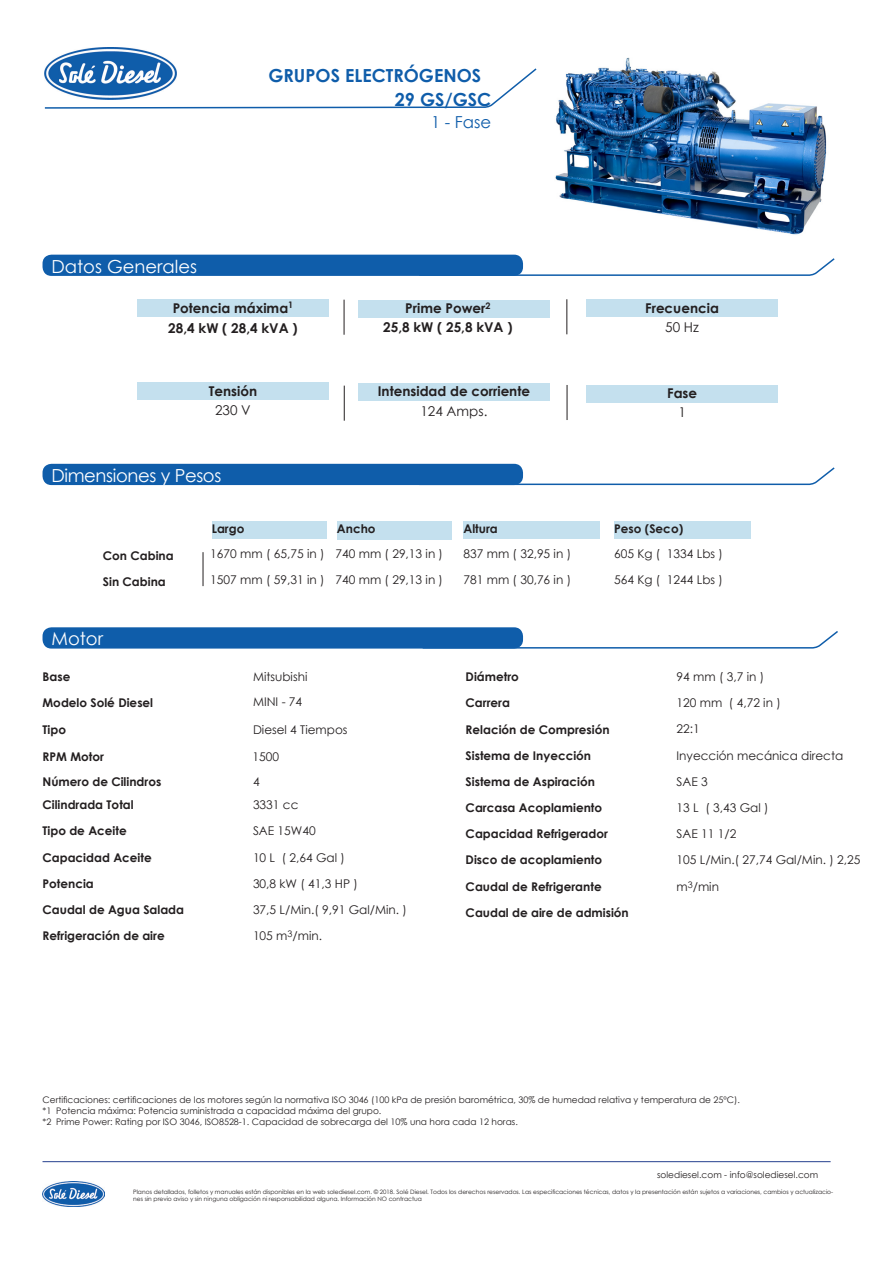
<style>
.page{position:relative;width:893px;height:1263px;background:#fff}
.page>*{position:absolute;margin:0;border:0;box-sizing:border-box;transform-origin:0 0}
.t1{font:700 18px/23.5px "Century Gothic";color:#0f5daa}
.t2{font:18px "Century Gothic";color:#fff}
.t3{font:18px "Century Gothic";letter-spacing:-.02em;color:#fff}
.t4{font:16.5px "Century Gothic";color:#0f5daa}
.t5{font:700 13.5px/19.2px "Century Gothic";color:#231f20;text-align:center}
.t6{font:13.5px "Century Gothic";color:#231f20}
.t7{font:700 12px "Century Gothic";color:#231f20}
.t8{font:12px/26.1px "Century Gothic";color:#231f20}
.t9{font:9px "Century Gothic";color:#231f20}
.t10{font:6px/7.2px "Century Gothic";color:#231f20}
.s1{font-weight:400}
</style>
<div class="page">
<div style="left:359px;top:301px;width:191px;height:17px;background:#c4e0ee"></div>
<img style="left:555px;top:57px;width:272px;height:178px">
<img style="left:46px;top:47px;width:129px;height:20px">
<div style="left:43px;top:255px;width:480px;height:21px;background:#0f5daa;border-radius:9px"></div>
<div style="left:43px;top:464px;width:480px;height:21px;background:#0f5daa;border-radius:9px"></div>
<div style="left:43px;top:627px;width:480px;height:22px;background:#0f5daa;border-radius:9px"></div>
<div style="left:137px;top:300px;width:192px;height:17px;background:#c4e0ee"></div>
<div style="left:137px;top:383px;width:192px;height:17px;background:#c4e0ee"></div>
<div style="left:212px;top:521px;width:115px;height:17px;background:#c4e0ee"></div>
<div style="left:337px;top:521px;width:115px;height:18px;background:#c4e0ee"></div>
<div style="left:463px;top:521px;width:137px;height:17px;background:#c4e0ee"></div>
<div style="left:614px;top:521px;width:136px;height:17px;background:#c4e0ee"></div>
<div style="left:358px;top:383px;width:192px;height:17px;background:#c4e0ee"></div>
<div style="left:587px;top:385px;width:191px;height:17px;background:#c4e0ee"></div>
<div style="left:586px;top:300px;width:192px;height:17px;background:#c4e0ee"></div>
<hr style="left:203px;top:552px;width:1px;height:34px;background:#231f20">
<img style="left:43px;top:1181px;width:62px;height:25px">
<hr style="left:43px;top:1161px;width:788px;height:1px;background:#253f8e">
<hr style="left:344px;top:300px;width:1px;height:35px;background:#231f20">
<hr style="left:344px;top:386px;width:1px;height:35px;background:#231f20">
<hr style="left:567px;top:299px;width:1px;height:35px;background:#231f20">
<hr style="left:567px;top:385px;width:1px;height:35px;background:#231f20">
<svg style="left:418px;top:257px;width:417px;height:19px"></svg>
<svg style="left:44px;top:67px;width:493px;height:42px"></svg>
<svg style="left:418px;top:466px;width:417px;height:20px"></svg>
<svg style="left:421px;top:629px;width:417px;height:20px"></svg>
<p class="t1" style="left:395px;top:63px;width:98px;text-indent:-126px">GRUPOS ELECTRÓGENOS<br>29 GS/GSC</p>
<p class="t4" style="left:431px;top:111px;width:62px">1 - Fase</p>
<p class="t2" style="left:52px;top:254px;width:147px">Datos Generales</p>
<p class="t5" style="left:168px;top:297px;width:131px;line-height:20px">Potencia máxima<sup>1<br></sup>28,4 kW ( 28,4 kVA )</p>
<p class="t5" style="left:383px;top:298px;width:131px">Prime Power<sup>2<br></sup>25,8 kW ( 25,8 kVA )</p>
<p class="t5" style="left:645px;top:298px;width:75px">Frecuencia</p>
<p class="t6" style="left:665px;top:318px;width:35px">50 Hz</p>
<p class="t5" style="left:209px;top:381px;width:50px">Tensión<br><span class="s1">230 V</span></p>
<p class="t5" style="left:378px;top:381px;width:154px">Intensidad de corriente</p>
<p class="t6" style="left:420px;top:401px;width:69px">124 Amps.</p>
<p class="t5" style="left:667px;top:383px;width:31px">Fase</p>
<p class="t6" style="left:678px;top:403px;width:9px">1</p>
<p class="t3" style="left:52px;top:463px;width:171px">Dimensiones y Pesos</p>
<p class="t7" style="left:212px;top:520px;width:34px">Largo</p>
<p class="t7" style="left:337px;top:520px;width:40px">Ancho</p>
<p class="t7" style="left:463px;top:520px;width:36px">Altura</p>
<p class="t7" style="left:614px;top:520px;width:71px">Peso (Seco)</p>
<p class="t7" style="left:103px;top:547px;width:72px">Con Cabina</p>
<p class="t7" style="left:103px;top:572px;width:64px">Sin Cabina</p>
<p class="t8" style="left:210px;top:541px;width:116px">1670 mm ( 65,75 in )</p>
<p class="t8" style="left:210px;top:566px;width:116px">1507 mm ( 59,31 in )</p>
<p class="t8" style="left:335px;top:541px;width:109px">740 mm ( 29,13 in )</p>
<p class="t8" style="left:335px;top:566px;width:109px">740 mm ( 29,13 in )</p>
<p class="t8" style="left:463px;top:541px;width:109px">837 mm ( 32,95 in )</p>
<p class="t8" style="left:463px;top:566px;width:109px">781 mm ( 30,76 in )</p>
<p class="t8" style="left:614px;top:541px;width:110px">605 Kg ( 1334 Lbs )</p>
<p class="t8" style="left:614px;top:566px;width:110px">564 Kg ( 1244 Lbs )</p>
<p class="t2" style="left:52px;top:626px;width:53px">Motor</p>
<p class="t8" style="left:253px;top:664px;width:56px">Mitsubishi</p>
<p class="t7" style="left:466px;top:668px;width:55px">Diámetro</p>
<p class="t7" style="left:43px;top:668px;width:29px">Base</p>
<p class="t7" style="left:43px;top:694px;width:112px">Modelo Solé Diesel</p>
<p class="t8" style="left:253px;top:688px;width:51px">MINI - 74</p>
<p class="t7" style="left:43px;top:720px;width:25px">Tipo</p>
<p class="t8" style="left:253px;top:716px;width:96px">Diesel 4 Tiempos</p>
<p class="t7" style="left:466px;top:720px;width:145px">Relación de Compresión</p>
<p class="t7" style="left:466px;top:746px;width:127px">Sistema de Inyección</p>
<p class="t7" style="left:43px;top:772px;width:120px">Número de Cilindros</p>
<p class="t8" style="left:253px;top:768px;width:8px">4</p>
<p class="t7" style="left:466px;top:772px;width:131px">Sistema de Aspiración</p>
<p class="t7" style="left:466px;top:694px;width:46px">Carrera</p>
<p class="t7" style="left:43px;top:748px;width:63px">RPM Motor</p>
<p class="t8" style="left:253px;top:744px;width:28px">1500</p>
<p class="t7" style="left:43px;top:796px;width:93px">Cilindrada Total</p>
<p class="t8" style="left:253px;top:792px;width:47px">3331 cc</p>
<p class="t7" style="left:466px;top:798px;width:138px">Carcasa Acoplamiento</p>
<p class="t7" style="left:43px;top:822px;width:86px">Tipo de Aceite</p>
<p class="t8" style="left:253px;top:818px;width:64px">SAE 15W40</p>
<p class="t7" style="left:466px;top:825px;width:144px">Capacidad Refrigerador</p>
<p class="t7" style="left:43px;top:848px;width:111px">Capacidad Aceite</p>
<p class="t8" style="left:253px;top:844px;width:93px">10 L ( 2,64 Gal )</p>
<p class="t7" style="left:466px;top:851px;width:138px">Disco de acoplamiento</p>
<p class="t7" style="left:43px;top:874px;width:53px">Potencia</p>
<p class="t8" style="left:253px;top:870px;width:106px">30,8 kW ( 41,3 HP )</p>
<p class="t7" style="left:466px;top:877px;width:138px">Caudal de Refrigerante</p>
<p class="t7" style="left:43px;top:900px;width:143px">Caudal de Agua Salada</p>
<p class="t8" style="left:253px;top:896px;width:155px">37,5 L/Min.( 9,91 Gal/Min. )</p>
<p class="t7" style="left:466px;top:903px;width:165px">Caudal de aire de admisión</p>
<p class="t7" style="left:43px;top:926px;width:124px">Refrigeración de aire</p>
<p class="t8" style="left:253px;top:922px;width:71px">105 m<sup>3</sup>/min.</p>
<p class="t8" style="left:676px;top:663px;width:185px">94 mm ( 3,7 in )<br>120 mm ( 4,72 in )<br>22:1<br>Inyección mecánica directa<br>SAE 3<br>13 L ( 3,43 Gal )<br>SAE 11 1/2<br>105 L/Min.( 27,74 Gal/Min. ) 2,25 m<sup>3</sup>/min</p>
<p class="t9" style="left:43px;top:1093px;width:699px">Certificaciones: certificaciones de los motores según la normativa ISO 3046 (100 kPa de presión barométrica, 30% de humedad relativa y temperatura de 25ºC).</p>
<p class="t9" style="left:43px;top:1104px;width:340px">*1 Potencia máxima: Potencia suministrada a capacidad máxima del grupo.</p>
<p class="t9" style="left:43px;top:1115px;width:477px">*2 Prime Power: Rating por ISO 3046, ISO8528-1. Capacidad de sobrecarga del 10% una hora cada 12 horas.</p>
<p class="t9" style="left:657px;top:1168px;width:163px">solediesel.com - info@solediesel.com</p>
<p class="t10" style="left:133px;top:1188px;width:701px">Planos detallados, folletos y manuales están disponibles en la web solediesel.com. © 2018. Solé Diesel. Todos los derechos reservados. Las especificaciones técnicas, datos y la presentación están sujetos a variaciones, cambios y actualizacio&shy;nes sin previo aviso y sin ninguna obligación ni responsabilidad alguna. Información NO contractua</p>
</div>
